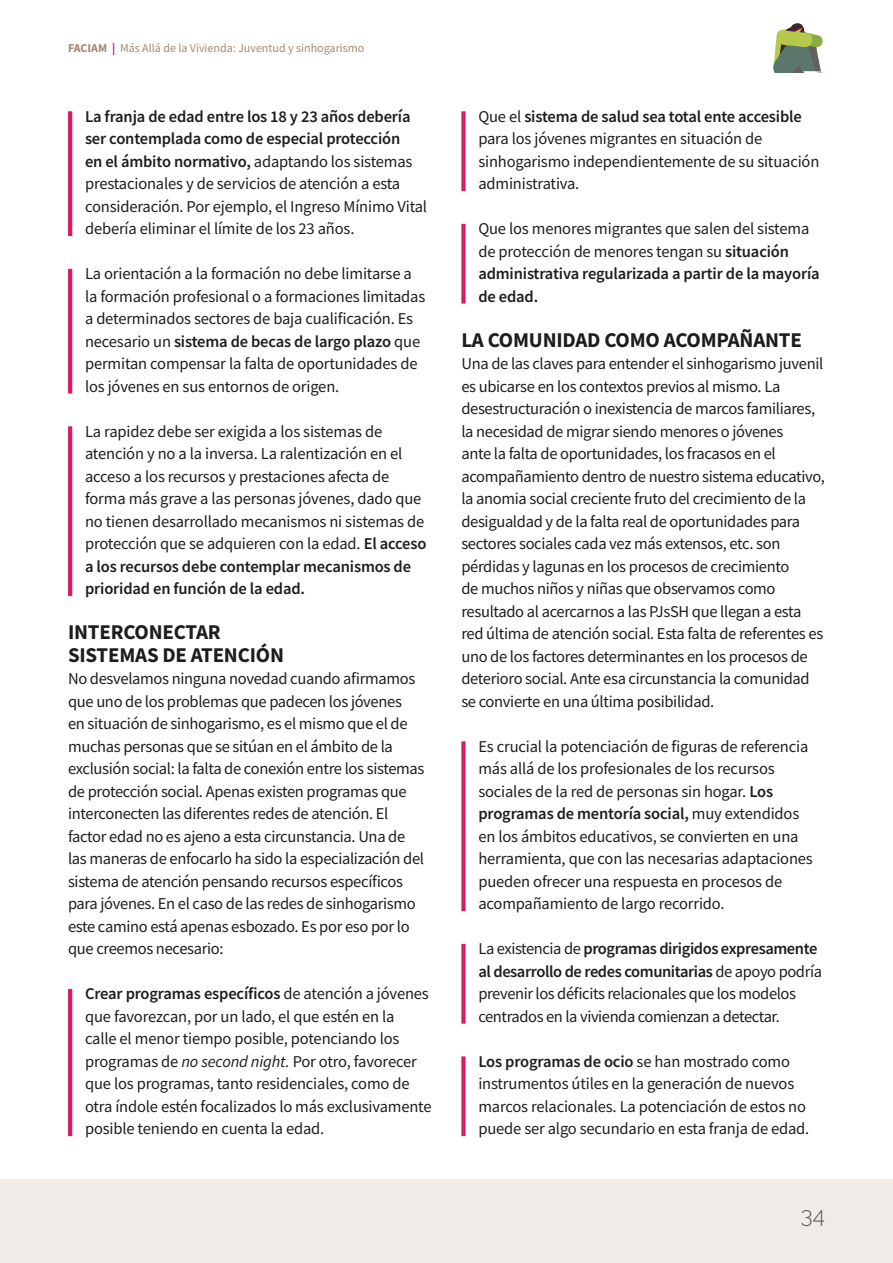
<style>
.page{position:relative;width:893px;height:1263px;background:#fff}
.page>*{position:absolute;margin:0;border:0;box-sizing:border-box;transform-origin:0 0}
.t1{font:300 22.5px "Raleway";color:#575756}
.t2{font:700 21px/22.5px "Source Sans Pro";letter-spacing:-.01em;color:#1d1d1b}
.t3{font:16.5px/22.5px "Source Sans Pro";letter-spacing:-.02em;color:#1d1d1b}
.t4{font:12px "Source Sans Pro";color:#a38a7a}
.s1{font-weight:700}
.s2{font-weight:700;color:#d91c66}
.s3{font-weight:600}
.s4{font-style:italic}
</style>
<div class="page">
<div style="left:0;top:1179px;width:893px;height:84px;background:#f0ebe6"></div>
<hr style="left:68px;top:111px;width:4px;height:125px;background:#d91c66">
<hr style="left:68px;top:269px;width:4px;height:125px;background:#d91c66">
<hr style="left:68px;top:426px;width:4px;height:170px;background:#d91c66">
<hr style="left:68px;top:989px;width:4px;height:147px;background:#d91c66">
<div style="left:461px;top:111px;width:5px;height:80px;background:#d91c66"></div>
<div style="left:461px;top:224px;width:5px;height:80px;background:#d91c66"></div>
<div style="left:461px;top:741px;width:5px;height:170px;background:#d91c66"></div>
<div style="left:461px;top:944px;width:5px;height:80px;background:#d91c66"></div>
<div style="left:461px;top:1056px;width:5px;height:80px;background:#d91c66"></div>
<svg style="left:773px;top:23px;width:50px;height:50px"></svg>
<p class="t4" style="left:68px;top:40px;width:298px"><span class="s1">FACIAM</span> <span class="s2">|</span> Más Allá de la Vivienda: Juventud y sinhogarismo</p>
<p class="t3" style="left:85px;top:105px;width:344px"><span class="s3">La franja de edad entre los 18 y 23 años debería ser contemplada como de especial protección<br>en el ámbito normativo,</span> adaptando los sistemas prestacionales y de servicios de atención a esta consideración. Por ejemplo, el Ingreso Mínimo Vital debería eliminar el límite de los 23 años.</p>
<p class="t3" style="left:85px;top:262px;width:342px">La orientación a la formación no debe limitarse a la formación profesional o a formaciones limitadas a determinados sectores de baja cualificación. Es necesario un <span class="s3">sistema de becas de largo plazo</span> que permitan compensar la falta de oportunidades de los jóvenes en sus entornos de origen.</p>
<p class="t3" style="left:85px;top:420px;width:343px">La rapidez debe ser exigida a los sistemas de atención y no a la inversa. La ralentización en el acceso a los recursos y prestaciones afecta de forma más grave a las personas jóvenes, dado que no tienen desarrollado mecanismos ni sistemas de protección que se adquieren con la edad. <span class="s3">El acceso a los recursos debe contemplar mecanismos de prioridad en función de la edad.</span></p>
<p class="t2" style="left:68px;top:621px;width:217px">INTERCONECTAR<br>SISTEMAS DE ATENCIÓN</p>
<p class="t3" style="left:68px;top:667px;width:358px">No desvelamos ninguna novedad cuando afirmamos que uno de los problemas que padecen los jóvenes<br>en situación de sinhogarismo, es el mismo que el de muchas personas que se sitúan en el ámbito de la exclusión social: la falta de conexión entre los sistemas de protección social. Apenas existen programas que interconecten las diferentes redes de atención. El factor edad no es ajeno a esta circunstancia. Una de las maneras de enfocarlo ha sido la especialización del sistema de atención pensando recursos específicos para jóvenes. En el caso de las redes de sinhogarismo este camino está apenas esbozado. Es por eso por lo que creemos necesario:</p>
<p class="t3" style="left:85px;top:982px;width:348px"><span class="s3">Crear programas específicos</span> de atención a jóvenes que favorezcan, por un lado, el que estén en la<br>calle el menor tiempo posible, potenciando los programas de <span class="s4">no second night.</span> Por otro, favorecer que los programas, tanto residenciales, como de otra índole estén focalizados lo más exclusivamente posible teniendo en cuenta la edad.</p>
<p class="t3" style="left:478px;top:105px;width:343px">Que el <span class="s3">sistema de salud sea total ente accesible </span>para los jóvenes migrantes en situación de sinhogarismo independientemente de su situación administrativa.</p>
<p class="t3" style="left:478px;top:217px;width:343px">Que los menores migrantes que salen del sistema de protección de menores tengan su <span class="s3">situación administrativa regularizada a partir de la mayoría de edad.</span></p>
<p class="t2" style="left:461px;top:328px;width:342px">LA COMUNIDAD COMO ACOMPAÑANTE</p>
<p class="t3" style="left:461px;top:352px;width:365px">Una de las claves para entender el sinhogarismo juvenil es ubicarse en los contextos previos al mismo. La desestructuración o inexistencia de marcos familiares, la necesidad de migrar siendo menores o jóvenes<br>ante la falta de oportunidades, los fracasos en el acompañamiento dentro de nuestro sistema educativo, la anomia social creciente fruto del crecimiento de la desigualdad y de la falta real de oportunidades para sectores sociales cada vez más extensos, etc. son pérdidas y lagunas en los procesos de crecimiento<br>de muchos niños y niñas que observamos como resultado al acercarnos a las PJsSH que llegan a esta red última de atención social. Esta falta de referentes es uno de los factores determinantes en los procesos de deterioro social. Ante esa circunstancia la comunidad se convierte en una última posibilidad.</p>
<p class="t3" style="left:478px;top:735px;width:336px">Es crucial la potenciación de figuras de referencia más allá de los profesionales de los recursos sociales de la red de personas sin hogar. <span class="s3">Los programas de mentoría social,</span> muy extendidos en los ámbitos educativos, se convierten en una herramienta, que con las necesarias adaptaciones pueden ofrecer una respuesta en procesos de acompañamiento de largo recorrido.</p>
<p class="t3" style="left:478px;top:937px;width:345px">La existencia de <span class="s3">programas dirigidos expresamente al desarrollo de redes comunitarias</span> de apoyo podría prevenir los déficits relacionales que los modelos centrados en la vivienda comienzan a detectar.</p>
<p class="t3" style="left:478px;top:1050px;width:333px"><span class="s3">Los programas de ocio</span> se han mostrado como instrumentos útiles en la generación de nuevos marcos relacionales. La potenciación de estos no puede ser algo secundario en esta franja de edad.</p>
<h1 class="t1" style="left:801px;top:1197px;width:25px">34</h1>
</div>
